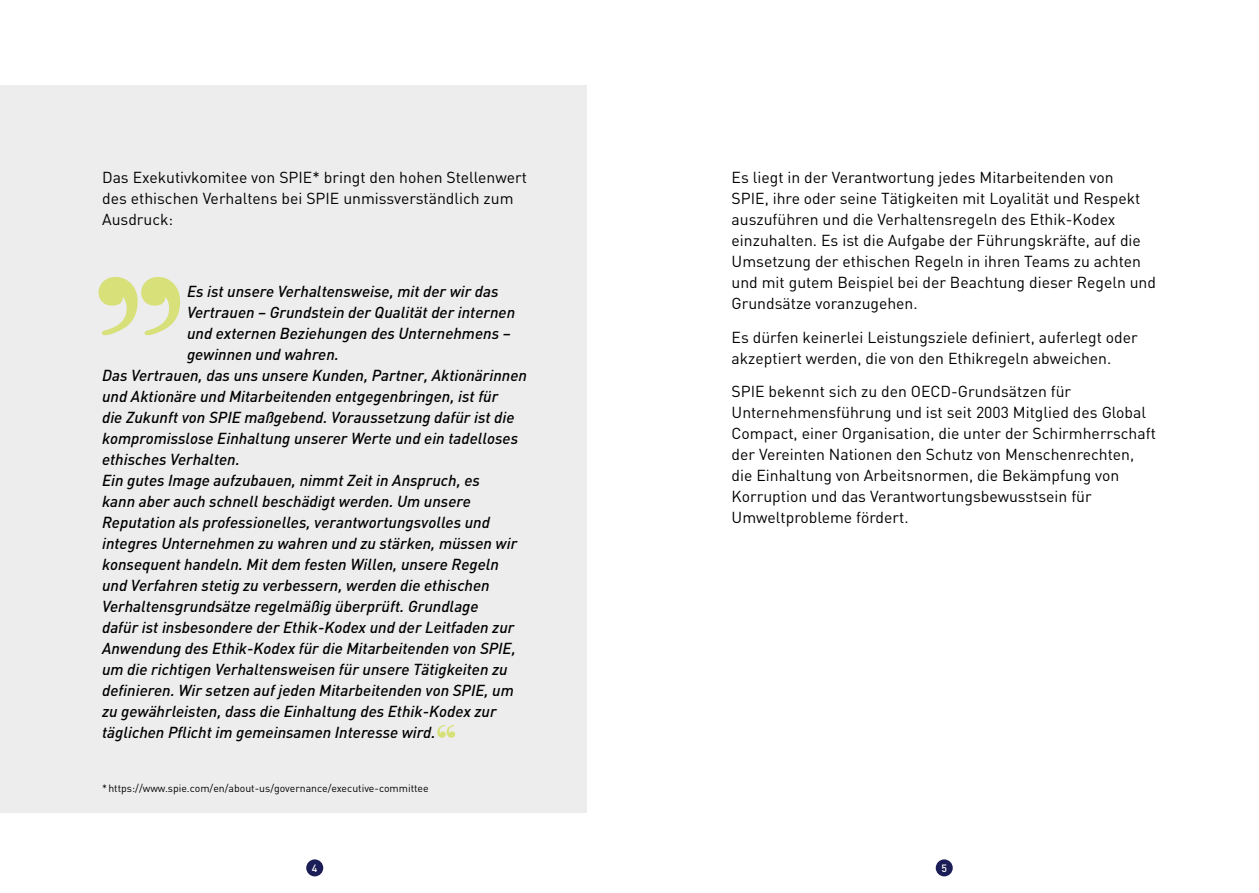
<style>
.page{position:relative;width:1259px;height:893px;background:#fff}
.page>*{position:absolute;margin:0;border:0;box-sizing:border-box;transform-origin:0 0}
.t1{font:italic 500 15.75px "DIN";color:#000}
.t2{font:15.75px/21px "DIN";color:#000}
.t3{font:10.5px "DIN";color:#000}
.t4{font:500 10.5px "DIN";color:#fff}
</style>
<div class="page">
<div style="left:0;top:85px;width:587px;height:727px;background:#ededed"></div>
<div style="left:935px;top:859px;width:17px;height:17px;background:#1a1d56;border-radius:50%"></div>
<div style="left:306px;top:859px;width:17px;height:17px;background:#1a1d56;border-radius:50%"></div>
<svg style="left:98px;top:277px;width:82px;height:58px"></svg>
<svg style="left:437px;top:725px;width:18px;height:13px"></svg>
<p class="t2" style="left:102px;top:166px;width:426px">Das Exekutivkomitee von SPIE* bringt den hohen Stellenwert des ethischen Verhaltens bei SPIE unmissverständlich zum<br>Ausdruck:</p>
<p class="t1" style="left:187px;top:281px;width:313px">Es ist unsere Verhaltensweise, mit der wir das</p>
<p class="t1" style="left:187px;top:302px;width:330px">Vertrauen – Grundstein der Qualität der internen</p>
<p class="t1" style="left:187px;top:323px;width:325px">und externen Beziehungen des Unternehmens –</p>
<p class="t1" style="left:187px;top:344px;width:154px">gewinnen und wahren.</p>
<p class="t1" style="left:102px;top:365px;width:426px">Das Vertrauen, das uns unsere Kunden, Partner, Aktionärinnen</p>
<p class="t1" style="left:102px;top:386px;width:398px">und Aktionäre und Mitarbeitenden entgegenbringen, ist für</p>
<p class="t1" style="left:102px;top:407px;width:414px">die Zukunft von SPIE maßgebend. Voraussetzung dafür ist die</p>
<p class="t1" style="left:102px;top:428px;width:417px">kompromisslose Einhaltung unserer Werte und ein tadelloses</p>
<p class="t1" style="left:102px;top:449px;width:139px">ethisches Verhalten.</p>
<p class="t1" style="left:102px;top:470px;width:379px">Ein gutes Image aufzubauen, nimmt Zeit in Anspruch, es</p>
<p class="t1" style="left:102px;top:491px;width:370px">kann aber auch schnell beschädigt werden. Um unsere</p>
<p class="t1" style="left:102px;top:512px;width:389px">Reputation als professionelles, verantwortungsvolles und</p>
<p class="t1" style="left:102px;top:533px;width:417px">integres Unternehmen zu wahren und zu stärken, müssen wir</p>
<p class="t1" style="left:102px;top:554px;width:398px">konsequent handeln. Mit dem festen Willen, unsere Regeln</p>
<p class="t1" style="left:102px;top:575px;width:389px">und Verfahren stetig zu verbessern, werden die ethischen</p>
<p class="t1" style="left:102px;top:596px;width:378px">Verhaltensgrundsätze regelmäßig überprüft. Grundlage</p>
<p class="t1" style="left:102px;top:617px;width:414px">dafür ist insbesondere der Ethik-Kodex und der Leitfaden zur</p>
<p class="t1" style="left:102px;top:638px;width:415px">Anwendung des Ethik-Kodex für die Mitarbeitenden von SPIE,</p>
<p class="t1" style="left:102px;top:659px;width:407px">um die richtigen Verhaltensweisen für unsere Tätigkeiten zu</p>
<p class="t1" style="left:102px;top:680px;width:413px">definieren. Wir setzen auf jeden Mitarbeitenden von SPIE, um</p>
<p class="t1" style="left:102px;top:701px;width:396px">zu gewährleisten, dass die Einhaltung des Ethik-Kodex zur</p>
<p class="t1" style="left:102px;top:722px;width:335px">täglichen Pflicht im gemeinsamen Interesse wird.</p>
<p class="t3" style="left:102px;top:782px;width:328px">*https://www.spie.com/en/about-us/governance/executive-committee</p>
<p class="t2" style="left:731px;top:166px;width:426px">Es liegt in der Verantwortung jedes Mitarbeitenden von<br>SPIE, ihre oder seine Tätigkeiten mit Loyalität und Respekt auszuführen und die Verhaltensregeln des Ethik-Kodex einzuhalten. Es ist die Aufgabe der Führungskräfte, auf die Umsetzung der ethischen Regeln in ihren Teams zu achten und mit gutem Beispiel bei der Beachtung dieser Regeln und Grundsätze voranzugehen.</p>
<p class="t2" style="left:731px;top:326px;width:408px">Es dürfen keinerlei Leistungsziele definiert, auferlegt oder akzeptiert werden, die von den Ethikregeln abweichen.</p>
<p class="t2" style="left:731px;top:381px;width:426px">SPIE bekennt sich zu den OECD-Grundsätzen für Unternehmensführung und ist seit 2003 Mitglied des Global Compact, einer Organisation, die unter der Schirmherrschaft der Vereinten Nationen den Schutz von Menschenrechten, die Einhaltung von Arbeitsnormen, die Bekämpfung von Korruption und das Verantwortungsbewusstsein für Umweltprobleme fördert.</p>
<p class="t4" style="left:312px;top:862px;width:7px">4</p>
<p class="t4" style="left:941px;top:862px;width:7px">5</p>
</div>
